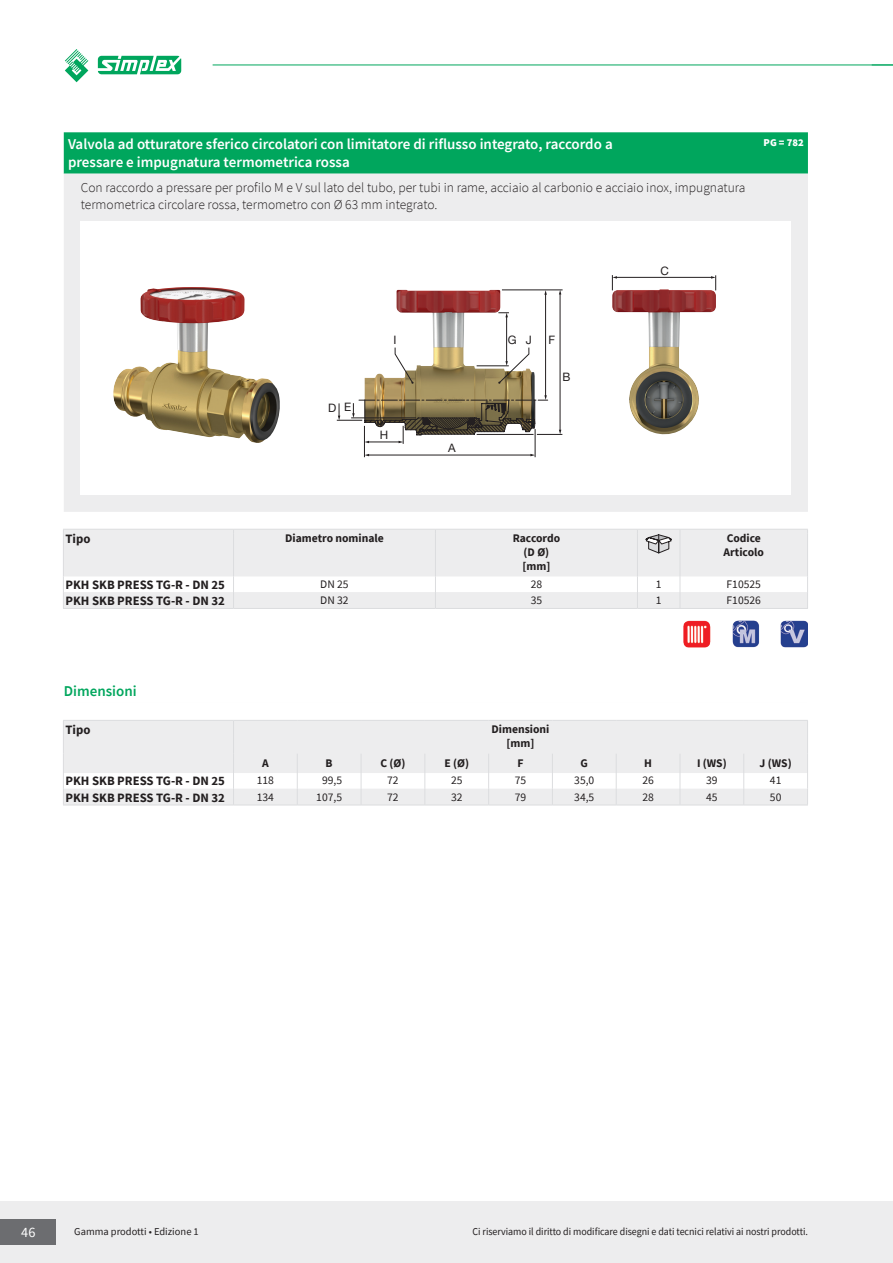
<style>
.page{position:relative;width:893px;height:1263px;background:#fff}
.page>*{position:absolute;margin:0;border:0;box-sizing:border-box;transform-origin:0 0}
.t1{font:600 15px/18px "Source Sans Pro";color:#fff}
.t2{font:600 15px "Source Sans Pro";color:#00a65d}
.t3{font:14.25px "Source Sans Pro";color:#fff}
.t4{font:300 13.5px/16.2px "Source Sans Pro";color:#231f20}
.t5{font:700 12.75px "Source Sans Pro";color:#231f20}
.t6{font:700 11.7px/14px "Source Sans Pro";color:#231f20;text-align:center}
.t7{font:11.7px "Helvetica Neue LT Com";color:#231f20}
.t8{font:11.55px "Source Sans Pro";color:#231f20}
.t9{font:10.5px "Source Sans Pro";letter-spacing:-.005em;color:#231f20;scale:.95 1}
.t10{font:10.5px "Source Sans Pro";letter-spacing:-.005em;color:#231f20}
.t11{font:900 10.5px "Source Sans Pro";color:#fff}
</style>
<div class="page">
<div style="left:0;top:1201px;width:893px;height:62px;background:#ededee"></div>
<div style="left:0;top:1219px;width:55px;height:26px;background:#6c6d70"></div>
<hr style="left:213px;top:65px;width:680px;height:1px;background:#00a65d">
<svg style="left:65px;top:49px;width:23px;height:33px"></svg>
<svg style="left:98px;top:56px;width:83px;height:18px"></svg>
<div style="left:64px;top:132px;width:744px;height:42px;background:#00a65d"></div>
<div style="left:64px;top:174px;width:744px;height:338px;background:#ededee"></div>
<div style="left:81px;top:221px;width:710px;height:274px;background:#fff"></div>
<img style="left:113px;top:287px;width:167px;height:156px">
<img style="left:365px;top:290px;width:170px;height:105px">
<hr style="left:506px;top:316px;width:1px;height:46px;background:#231f20">
<hr style="left:560px;top:294px;width:1px;height:137px;background:#231f20">
<hr style="left:545px;top:294px;width:1px;height:102px;background:#231f20">
<svg style="left:395px;top:347px;width:19px;height:37px"></svg>
<svg style="left:498px;top:347px;width:31px;height:37px"></svg>
<hr style="left:477px;top:366px;width:32px;height:1px;background:#231f20">
<svg style="left:498px;top:312px;width:11px;height:5px"></svg>
<hr style="left:502px;top:290px;width:61px;height:1px;background:#231f20">
<svg style="left:337px;top:395px;width:225px;height:62px"></svg>
<img style="left:612px;top:289px;width:104px;height:146px">
<hr style="left:616px;top:277px;width:96px;height:1px;background:#231f20">
<svg style="left:612px;top:275px;width:5px;height:15px"></svg>
<svg style="left:711px;top:275px;width:5px;height:15px"></svg>
<svg style="left:64px;top:530px;width:743px;height:78px;fill:#ededee"></svg>
<hr style="left:63px;top:529px;width:170px;height:1px;background:#dcdddf">
<hr style="left:233px;top:529px;width:202px;height:1px;background:#dcdddf">
<hr style="left:435px;top:529px;width:202px;height:1px;background:#dcdddf">
<hr style="left:637px;top:529px;width:43px;height:1px;background:#dcdddf">
<hr style="left:680px;top:529px;width:128px;height:1px;background:#dcdddf">
<hr style="left:63px;top:534px;width:1px;height:42px;background:#dcdddf">
<hr style="left:233px;top:534px;width:1px;height:42px;background:#dcdddf">
<hr style="left:435px;top:534px;width:1px;height:42px;background:#dcdddf">
<hr style="left:637px;top:534px;width:1px;height:42px;background:#dcdddf">
<hr style="left:680px;top:534px;width:1px;height:42px;background:#dcdddf">
<hr style="left:807px;top:534px;width:1px;height:42px;background:#dcdddf">
<svg style="left:63px;top:576px;width:1px;height:32px"></svg>
<svg style="left:233px;top:576px;width:1px;height:32px"></svg>
<svg style="left:435px;top:576px;width:1px;height:32px"></svg>
<svg style="left:637px;top:576px;width:1px;height:32px"></svg>
<svg style="left:680px;top:576px;width:1px;height:32px"></svg>
<svg style="left:807px;top:576px;width:1px;height:32px"></svg>
<hr style="left:63px;top:608px;width:170px;height:1px;background:#dcdddf">
<hr style="left:233px;top:608px;width:202px;height:1px;background:#dcdddf">
<hr style="left:435px;top:608px;width:202px;height:1px;background:#dcdddf">
<hr style="left:637px;top:608px;width:43px;height:1px;background:#dcdddf">
<hr style="left:680px;top:608px;width:128px;height:1px;background:#dcdddf">
<svg style="left:645px;top:534px;width:27px;height:20px"></svg>
<img style="left:683px;top:620px;width:27px;height:27px">
<img style="left:732px;top:620px;width:27px;height:27px">
<img style="left:781px;top:620px;width:27px;height:28px">
<svg style="left:64px;top:721px;width:743px;height:84px;fill:#ededee"></svg>
<hr style="left:63px;top:720px;width:170px;height:1px;background:#dcdddf">
<hr style="left:63px;top:721px;width:1px;height:33px;background:#dcdddf">
<hr style="left:233px;top:720px;width:64px;height:1px;background:#dcdddf">
<hr style="left:233px;top:721px;width:1px;height:33px;background:#dcdddf">
<hr style="left:297px;top:720px;width:64px;height:1px;background:#dcdddf">
<hr style="left:361px;top:720px;width:64px;height:1px;background:#dcdddf">
<hr style="left:425px;top:720px;width:64px;height:1px;background:#dcdddf">
<hr style="left:489px;top:720px;width:63px;height:1px;background:#dcdddf">
<hr style="left:552px;top:720px;width:64px;height:1px;background:#dcdddf">
<hr style="left:616px;top:720px;width:64px;height:1px;background:#dcdddf">
<hr style="left:680px;top:720px;width:64px;height:1px;background:#dcdddf">
<hr style="left:744px;top:720px;width:64px;height:1px;background:#dcdddf">
<hr style="left:807px;top:721px;width:1px;height:33px;background:#dcdddf">
<svg style="left:63px;top:754px;width:1px;height:51px"></svg>
<svg style="left:233px;top:754px;width:1px;height:51px"></svg>
<svg style="left:297px;top:754px;width:1px;height:51px"></svg>
<svg style="left:361px;top:754px;width:1px;height:51px"></svg>
<svg style="left:424px;top:754px;width:1px;height:51px"></svg>
<svg style="left:488px;top:754px;width:1px;height:51px"></svg>
<svg style="left:552px;top:754px;width:1px;height:51px"></svg>
<svg style="left:616px;top:754px;width:1px;height:51px"></svg>
<svg style="left:680px;top:754px;width:1px;height:51px"></svg>
<svg style="left:743px;top:754px;width:1px;height:51px"></svg>
<svg style="left:807px;top:754px;width:1px;height:51px"></svg>
<hr style="left:63px;top:805px;width:170px;height:1px;background:#dcdddf">
<hr style="left:233px;top:805px;width:64px;height:1px;background:#dcdddf">
<hr style="left:297px;top:805px;width:64px;height:1px;background:#dcdddf">
<hr style="left:361px;top:805px;width:64px;height:1px;background:#dcdddf">
<hr style="left:425px;top:805px;width:64px;height:1px;background:#dcdddf">
<hr style="left:489px;top:805px;width:63px;height:1px;background:#dcdddf">
<hr style="left:552px;top:805px;width:64px;height:1px;background:#dcdddf">
<hr style="left:616px;top:805px;width:64px;height:1px;background:#dcdddf">
<hr style="left:680px;top:805px;width:64px;height:1px;background:#dcdddf">
<hr style="left:744px;top:805px;width:64px;height:1px;background:#dcdddf">
<p class="t1" style="left:68px;top:135px;width:546px">Valvola ad otturatore sferico circolatori con limitatore di riflusso integrato, raccordo a pressare e impugnatura termometrica rossa</p>
<p class="t11" style="left:764px;top:135px;width:42px">PG = 782</p>
<p class="t4" style="left:81px;top:180px;width:666px">Con raccordo a pressare per profilo M e V sul lato del tubo, per tubi in rame, acciaio al carbonio e acciaio inox, impugnatura termometrica circolare rossa, termometro con Ø 63 mm integrato.</p>
<p class="t7" style="left:328px;top:400px;width:25px">D E</p>
<p class="t7" style="left:508px;top:333px;width:10px">G</p>
<p class="t7" style="left:394px;top:333px;width:5px">I</p>
<p class="t7" style="left:526px;top:333px;width:8px">J</p>
<p class="t7" style="left:548px;top:333px;width:8px">F</p>
<p class="t7" style="left:562px;top:369px;width:9px">B</p>
<p class="t7" style="left:380px;top:428px;width:10px">H</p>
<p class="t7" style="left:448px;top:440px;width:9px">A</p>
<p class="t7" style="left:661px;top:264px;width:10px">C</p>
<p class="t5" style="left:66px;top:530px;width:26px">Tipo</p>
<p class="t6" style="left:285px;top:531px;width:100px">Diametro nominale</p>
<p class="t6" style="left:513px;top:531px;width:49px">Raccordo (D Ø) [mm]</p>
<p class="t6" style="left:724px;top:531px;width:42px;text-align:left">Codice<br>Articolo</p>
<p class="t5" style="left:66px;top:576px;width:161px">PKH SKB PRESS TG-R - DN 25</p>
<p class="t8" style="left:320px;top:577px;width:30px">DN 25</p>
<p class="t8" style="left:531px;top:577px;width:13px">28</p>
<p class="t8" style="left:656px;top:577px;width:7px">1</p>
<p class="t8" style="left:727px;top:577px;width:36px">F10525</p>
<p class="t5" style="left:66px;top:592px;width:161px">PKH SKB PRESS TG-R - DN 32</p>
<p class="t8" style="left:320px;top:593px;width:30px">DN 32</p>
<p class="t8" style="left:531px;top:593px;width:13px">35</p>
<p class="t8" style="left:656px;top:593px;width:7px">1</p>
<p class="t8" style="left:727px;top:593px;width:36px">F10526</p>
<p class="t2" style="left:64px;top:681px;width:74px">Dimensioni</p>
<p class="t5" style="left:66px;top:721px;width:26px">Tipo</p>
<p class="t6" style="left:492px;top:722px;width:59px">Dimensioni [mm]</p>
<p class="t6" style="left:262px;top:756px;width:8px">A</p>
<p class="t6" style="left:326px;top:756px;width:9px">B</p>
<p class="t6" style="left:380px;top:756px;width:27px">C (Ø)</p>
<p class="t6" style="left:444px;top:756px;width:26px">E (Ø)</p>
<p class="t6" style="left:517px;top:756px;width:8px">F</p>
<p class="t6" style="left:581px;top:756px;width:9px">G</p>
<p class="t6" style="left:644px;top:756px;width:9px">H</p>
<p class="t6" style="left:697px;top:756px;width:31px">I (WS)</p>
<p class="t6" style="left:760px;top:756px;width:34px">J (WS)</p>
<p class="t5" style="left:66px;top:772px;width:161px">PKH SKB PRESS TG-R - DN 25</p>
<p class="t8" style="left:257px;top:773px;width:19px">118</p>
<p class="t8" style="left:322px;top:773px;width:22px">99,5</p>
<p class="t8" style="left:387px;top:773px;width:13px">72</p>
<p class="t8" style="left:451px;top:773px;width:13px">25</p>
<p class="t8" style="left:515px;top:773px;width:13px">75</p>
<p class="t8" style="left:574px;top:773px;width:22px">35,0</p>
<p class="t8" style="left:642px;top:773px;width:13px">26</p>
<p class="t8" style="left:706px;top:773px;width:13px">39</p>
<p class="t8" style="left:770px;top:773px;width:13px">41</p>
<p class="t5" style="left:66px;top:789px;width:161px">PKH SKB PRESS TG-R - DN 32</p>
<p class="t8" style="left:257px;top:789px;width:19px">134</p>
<p class="t8" style="left:316px;top:789px;width:27px">107,5</p>
<p class="t8" style="left:387px;top:789px;width:13px">72</p>
<p class="t8" style="left:451px;top:789px;width:13px">32</p>
<p class="t8" style="left:515px;top:789px;width:13px">79</p>
<p class="t8" style="left:574px;top:789px;width:22px">34,5</p>
<p class="t8" style="left:642px;top:789px;width:13px">28</p>
<p class="t8" style="left:706px;top:789px;width:13px">45</p>
<p class="t8" style="left:770px;top:789px;width:13px">50</p>
<p class="t3" style="left:21px;top:1223px;width:16px">46</p>
<p class="t10" style="left:74px;top:1224px;width:126px">Gamma prodotti • Edizione 1</p>
<p class="t9" style="left:473px;top:1224px;width:355px">Ci riserviamo il diritto di modificare disegni e dati tecnici relativi ai nostri prodotti.</p>
</div>
